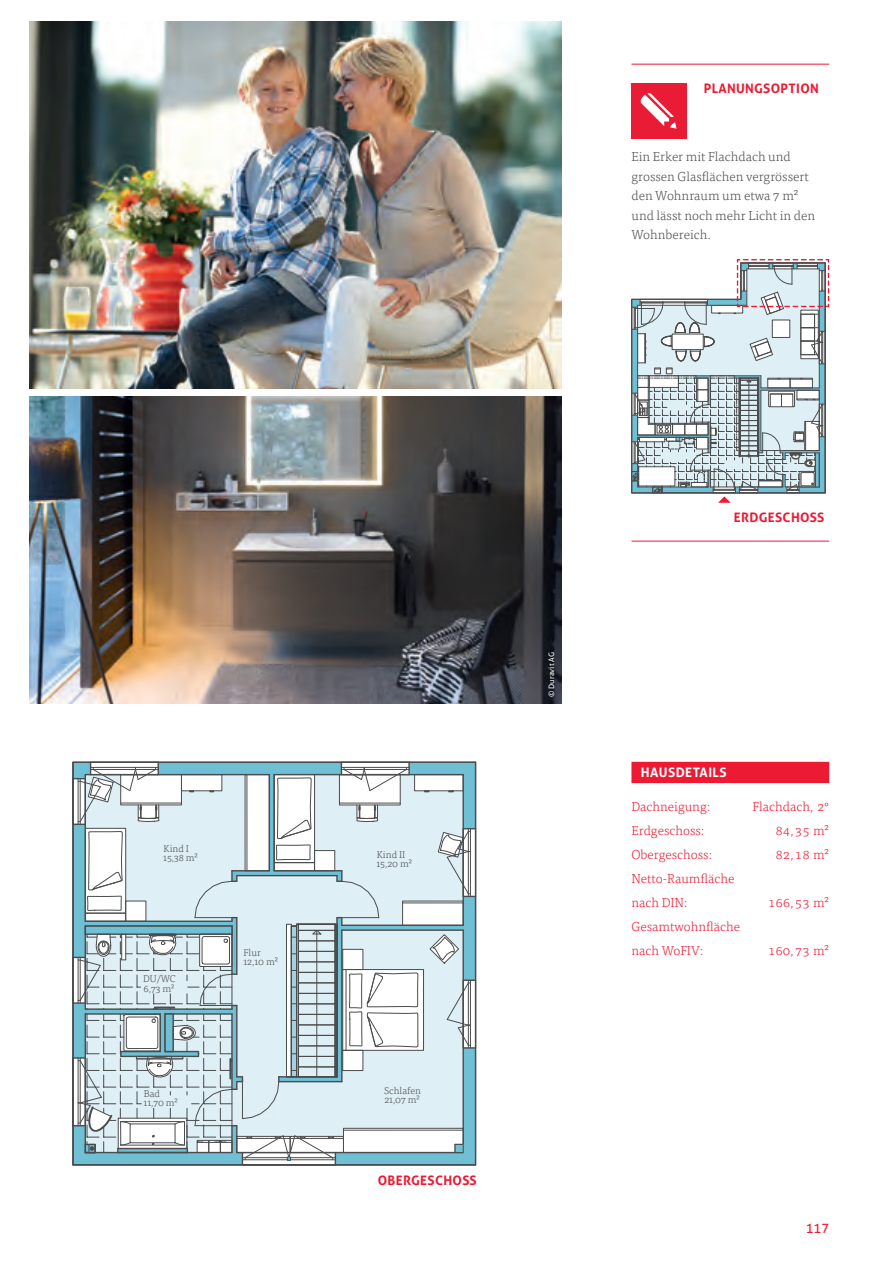
<style>
.page{position:relative;width:893px;height:1263px;background:#fff}
.page>*{position:absolute;margin:0;border:0;box-sizing:border-box;transform-origin:0 0}
.t1{font:300 13.05px/24px "Tisa Pro";color:#ed1a33}
.t2{font:300 13.05px/19.5px "Tisa Pro";color:#4b4c4d}
.t3{font:700 13.05px "Aller";letter-spacing:.025em;color:#ed1a33}
.t4{font:700 13.05px "Aller";letter-spacing:.035em;color:#fff}
.t5{font:13.05px "Aller";color:#ed1a33}
.t6{font:300 9.9px/9.1px "Tisa Pro";color:#4b4c4d}
.t7{font:7.5px "Aller";letter-spacing:.005em;color:#fff}
</style>
<div class="page">
<div style="left:631px;top:83px;width:56px;height:56px;background:#ea1b34"></div>
<svg style="left:640px;top:93px;width:36px;height:36px"></svg>
<hr style="left:631px;top:541px;width:198px;height:1px;background:#ed1a33">
<hr style="left:631px;top:64px;width:198px;height:1px;background:#ed1a33">
<div style="left:631px;top:762px;width:198px;height:21px;background:#ed1a33"></div>
<img style="left:30px;top:21px;width:531px;height:367px">
<img style="left:30px;top:397px;width:531px;height:306px">
<hr style="left:73px;top:761px;width:403px;height:2px;background:#4b4c4d">
<hr style="left:72px;top:762px;width:2px;height:403px;background:#4b4c4d">
<svg style="left:74px;top:763px;width:402px;height:402px"></svg>
<hr style="left:232px;top:974px;width:1px;height:31px;background:#4b4c4d">
<hr style="left:232px;top:1089px;width:1px;height:37px;background:#4b4c4d">
<hr style="left:85px;top:1152px;width:33px;height:1px;background:#4b4c4d">
<svg style="left:631px;top:259px;width:198px;height:244px"></svg>
<p class="t3" style="left:704px;top:80px;width:117px">PLANUNGSOPTION</p>
<p class="t2" style="left:631px;top:146px;width:185px">Ein Erker mit Flachdach und grossen Glasflächen vergrössert den Wohnraum um etwa 7 m² und lässt noch mehr Licht in den<br>Wohnbereich.</p>
<p class="t6" style="left:163px;top:844px;width:36px">Kind I<br>15,38 m²</p>
<p class="t6" style="left:143px;top:974px;width:34px">DU/WC<br>6,73 m²</p>
<p class="t6" style="left:143px;top:1088px;width:36px">Bad<br>11,70 m²</p>
<p class="t6" style="left:243px;top:947px;width:36px">Flur<br>12,10 m²</p>
<p class="t6" style="left:376px;top:849px;width:37px">Kind II<br>15,20 m²</p>
<p class="t7" style="left:547px;top:697px;width:46px;rotate:-90deg">© Duravit AG</p>
<p class="t6" style="left:384px;top:1086px;width:38px">Schlafen<br>21,07 m²</p>
<p class="t3" style="left:378px;top:1172px;width:100px">OBERGESCHOSS</p>
<p class="t3" style="left:734px;top:509px;width:92px">ERDGESCHOSS</p>
<p class="t4" style="left:641px;top:765px;width:87px">HAUSDETAILS</p>
<p class="t1" style="left:631px;top:794px;width:81px">Dachneigung:</p>
<p class="t1" style="left:752px;top:794px;width:78px">Flachdach, 2°</p>
<p class="t1" style="left:631px;top:818px;width:76px">Erdgeschoss:</p>
<p class="t1" style="left:775px;top:818px;width:55px">84,35 m²</p>
<p class="t1" style="left:631px;top:842px;width:83px">Obergeschoss:</p>
<p class="t1" style="left:775px;top:842px;width:55px">82,18 m²</p>
<p class="t1" style="left:631px;top:866px;width:105px">Netto-Raumfläche nach DIN:</p>
<p class="t1" style="left:768px;top:890px;width:63px">166,53 m²</p>
<p class="t1" style="left:631px;top:914px;width:110px">Gesamtwohnfläche nach WoFIV:</p>
<p class="t1" style="left:768px;top:938px;width:63px">160,73 m²</p>
<p class="t5" style="left:806px;top:1221px;width:25px">117</p>
</div>
